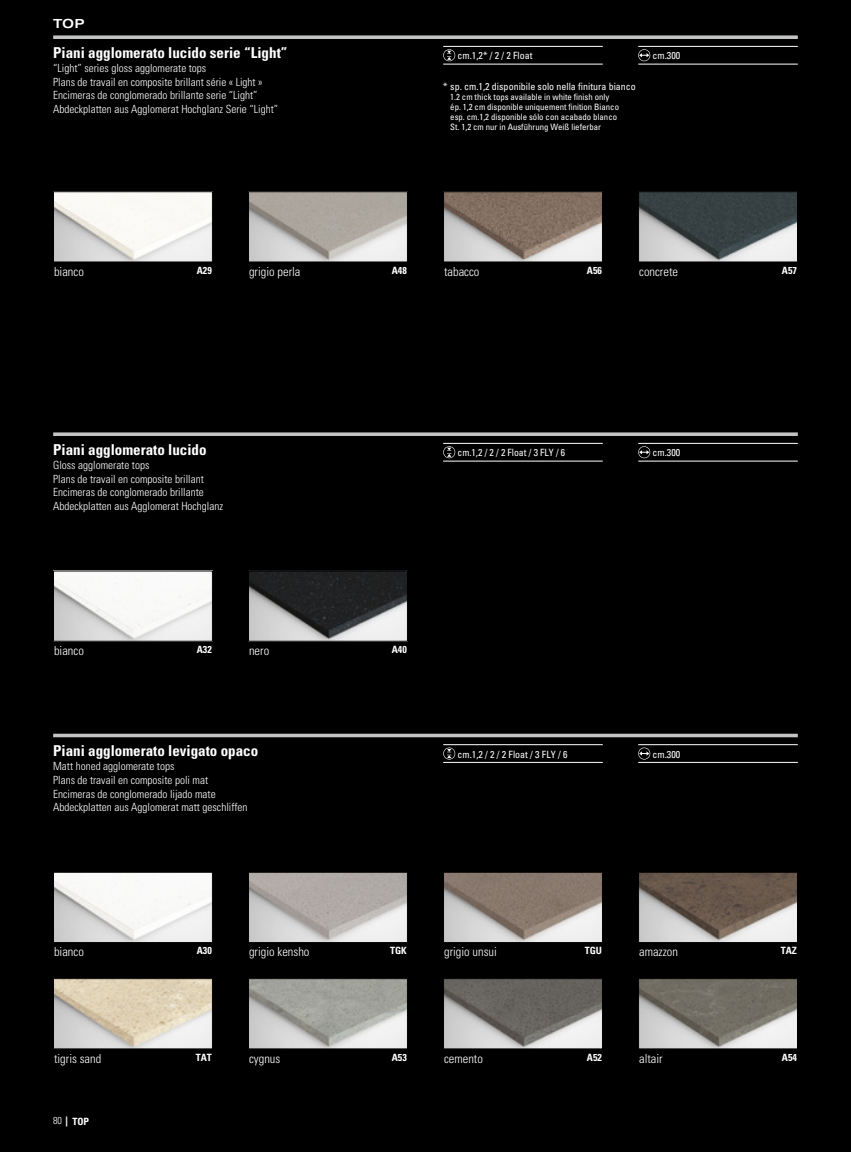
<style>
.page{position:relative;width:851px;height:1152px;background:#fff}
.page>*{position:absolute;margin:0;border:0;box-sizing:border-box;transform-origin:0 0}
.t1{font:700 condensed 15px "Univers";color:#fff}
.t2{font:300 condensed 12.5px "Univers";color:#fff}
.t3{font:700 expanded 12.5px "Univers";color:#fff}
.t4{font:300 condensed 11.25px/13.8px "Univers";color:#fff}
.t5{font:condensed 10px "Univers";color:#fff}
.t6{font:700 condensed 10px "Univers";color:#fff}
.t7{font:condensed 8.75px/10px "Univers";color:#fff}
.s1{font-weight:300}
</style>
<div class="page">
<hr style="left:850px;top:0;width:1px;height:1152px;background:#000">
<div style="left:0;top:0;width:850px;height:1152px;background:#000"></div>
<img style="left:55px;top:193px;width:156px;height:67px">
<div style="left:53px;top:191px;width:160px;height:71px;border:1px solid #000"></div>
<img style="left:250px;top:193px;width:155px;height:67px">
<div style="left:248px;top:191px;width:159px;height:71px;border:1px solid #000"></div>
<img style="left:445px;top:193px;width:155px;height:67px">
<div style="left:443px;top:191px;width:159px;height:71px;border:1px solid #000"></div>
<img style="left:640px;top:193px;width:155px;height:67px">
<div style="left:638px;top:191px;width:159px;height:71px;border:1px solid #000"></div>
<hr style="left:443px;top:46px;width:159px;height:1px;background:#fff">
<hr style="left:638px;top:46px;width:159px;height:1px;background:#fff">
<hr style="left:443px;top:64px;width:159px;height:1px;background:#fff">
<hr style="left:638px;top:64px;width:159px;height:1px;background:#fff">
<svg style="left:443px;top:49px;width:12px;height:12px"></svg>
<svg style="left:638px;top:49px;width:12px;height:12px"></svg>
<img style="left:55px;top:572px;width:156px;height:67px">
<div style="left:53px;top:570px;width:160px;height:71px;border:1px solid #000"></div>
<img style="left:250px;top:572px;width:155px;height:67px">
<div style="left:248px;top:570px;width:159px;height:71px;border:1px solid #000"></div>
<hr style="left:443px;top:443px;width:159px;height:1px;background:#fff">
<hr style="left:638px;top:443px;width:159px;height:1px;background:#fff">
<hr style="left:443px;top:461px;width:159px;height:1px;background:#fff">
<hr style="left:638px;top:461px;width:159px;height:1px;background:#fff">
<svg style="left:443px;top:446px;width:12px;height:12px"></svg>
<svg style="left:638px;top:446px;width:12px;height:12px"></svg>
<img style="left:55px;top:874px;width:156px;height:67px">
<div style="left:53px;top:872px;width:160px;height:71px;border:1px solid #000"></div>
<img style="left:250px;top:874px;width:155px;height:67px">
<div style="left:248px;top:872px;width:159px;height:71px;border:1px solid #000"></div>
<img style="left:445px;top:874px;width:155px;height:67px">
<div style="left:443px;top:872px;width:159px;height:71px;border:1px solid #000"></div>
<img style="left:640px;top:874px;width:155px;height:67px">
<div style="left:638px;top:872px;width:159px;height:71px;border:1px solid #000"></div>
<img style="left:55px;top:980px;width:156px;height:67px">
<div style="left:53px;top:978px;width:160px;height:71px;border:1px solid #000"></div>
<img style="left:445px;top:980px;width:155px;height:67px">
<div style="left:443px;top:978px;width:159px;height:71px;border:1px solid #000"></div>
<img style="left:250px;top:980px;width:155px;height:67px">
<div style="left:248px;top:978px;width:159px;height:71px;border:1px solid #000"></div>
<img style="left:640px;top:980px;width:155px;height:67px">
<div style="left:638px;top:978px;width:159px;height:71px;border:1px solid #000"></div>
<hr style="left:443px;top:744px;width:159px;height:1px;background:#fff">
<hr style="left:638px;top:744px;width:159px;height:1px;background:#fff">
<hr style="left:443px;top:762px;width:159px;height:1px;background:#fff">
<hr style="left:638px;top:762px;width:159px;height:1px;background:#fff">
<svg style="left:443px;top:747px;width:12px;height:12px"></svg>
<svg style="left:638px;top:747px;width:12px;height:12px"></svg>
<svg style="left:53px;top:35px;width:744px;height:4px;background:#acadae"></svg>
<svg style="left:53px;top:432px;width:744px;height:4px;background:#acadae"></svg>
<svg style="left:53px;top:733px;width:744px;height:4px;background:#9f9fa0"></svg>
<p class="t3" style="left:53px;top:16px;width:33px">TOP</p>
<h1 class="t1" style="left:53px;top:43px;width:236px">Piani agglomerato lucido serie “Light”</h1>
<p class="t4" style="left:53px;top:61px;width:226px">“Light” series gloss agglomerate tops<br>Plans de travail en composite brillant série « Light » Encimeras de conglomerado brillante serie “Light” Abdeckplatten aus Agglomerat Hochglanz Serie “Light”</p>
<p class="t5" style="left:457px;top:49px;width:76px">cm.1,2* / 2 / 2 Float</p>
<p class="t5" style="left:652px;top:49px;width:29px">cm.300</p>
<p class="t5" style="left:443px;top:80px;width:194px">* sp. cm.1,2 disponibile solo nella finitura bianco</p>
<p class="t7" style="left:450px;top:91px;width:170px">1.2 cm thick tops available in white finish only ép. 1,2 cm disponible uniquement finition Bianco esp. cm.1,2 disponible sólo con acabado blanco St. 1,2 cm nur in Ausführung Weiß lieferbar</p>
<p class="t2" style="left:54px;top:264px;width:31px">bianco</p>
<p class="t6" style="left:197px;top:264px;width:16px">A29</p>
<p class="t2" style="left:249px;top:264px;width:53px">grigio perla</p>
<p class="t6" style="left:392px;top:264px;width:16px">A48</p>
<p class="t2" style="left:444px;top:264px;width:37px">tabacco</p>
<p class="t6" style="left:586px;top:264px;width:16px">A56</p>
<p class="t2" style="left:639px;top:264px;width:40px">concrete</p>
<p class="t6" style="left:781px;top:264px;width:16px">A57</p>
<h1 class="t1" style="left:53px;top:440px;width:155px">Piani agglomerato lucido</h1>
<p class="t4" style="left:53px;top:458px;width:171px">Gloss agglomerate tops<br>Plans de travail en composite brillant Encimeras de conglomerado brillante Abdeckplatten aus Agglomerat Hochglanz</p>
<p class="t5" style="left:457px;top:446px;width:109px">cm.1,2 / 2 / 2 Float / 3 FLY / 6</p>
<p class="t5" style="left:652px;top:446px;width:29px">cm.300</p>
<p class="t2" style="left:54px;top:643px;width:31px">bianco</p>
<p class="t6" style="left:197px;top:643px;width:16px">A32</p>
<p class="t2" style="left:249px;top:643px;width:22px">nero</p>
<p class="t6" style="left:392px;top:643px;width:16px">A40</p>
<h1 class="t1" style="left:53px;top:741px;width:207px">Piani agglomerato levigato opaco</h1>
<p class="t4" style="left:53px;top:759px;width:196px">Matt honed agglomerate tops<br>Plans de travail en composite poli mat Encimeras de conglomerado lijado mate Abdeckplatten aus Agglomerat matt geschliffen</p>
<p class="t5" style="left:457px;top:748px;width:111px">cm.1,2 / 2 / 2 Float / 3 FLY / 6</p>
<p class="t5" style="left:652px;top:748px;width:29px">cm.300</p>
<p class="t2" style="left:54px;top:944px;width:31px">bianco</p>
<p class="t6" style="left:390px;top:944px;width:18px">TGK</p>
<p class="t6" style="left:584px;top:944px;width:19px">TGU</p>
<p class="t6" style="left:197px;top:944px;width:16px">A30</p>
<p class="t2" style="left:639px;top:944px;width:40px">amazzon</p>
<p class="t2" style="left:249px;top:944px;width:62px">grigio kensho</p>
<p class="t2" style="left:444px;top:944px;width:54px">grigio unsui</p>
<p class="t6" style="left:196px;top:1051px;width:18px">TAT</p>
<p class="t6" style="left:586px;top:1051px;width:16px">A52</p>
<p class="t6" style="left:392px;top:1051px;width:16px">A53</p>
<p class="t2" style="left:54px;top:1050px;width:49px">tigris sand</p>
<p class="t2" style="left:444px;top:1050px;width:40px">cemento</p>
<p class="t2" style="left:249px;top:1050px;width:33px">cygnus</p>
<p class="t2" style="left:639px;top:1050px;width:25px">altair</p>
<p class="t6" style="left:53px;top:1115px;width:38px"><span class="s1">80</span> | TOP</p>
<p class="t6" style="left:780px;top:944px;width:18px">TAZ</p>
<p class="t6" style="left:781px;top:1051px;width:16px">A54</p>
</div>
